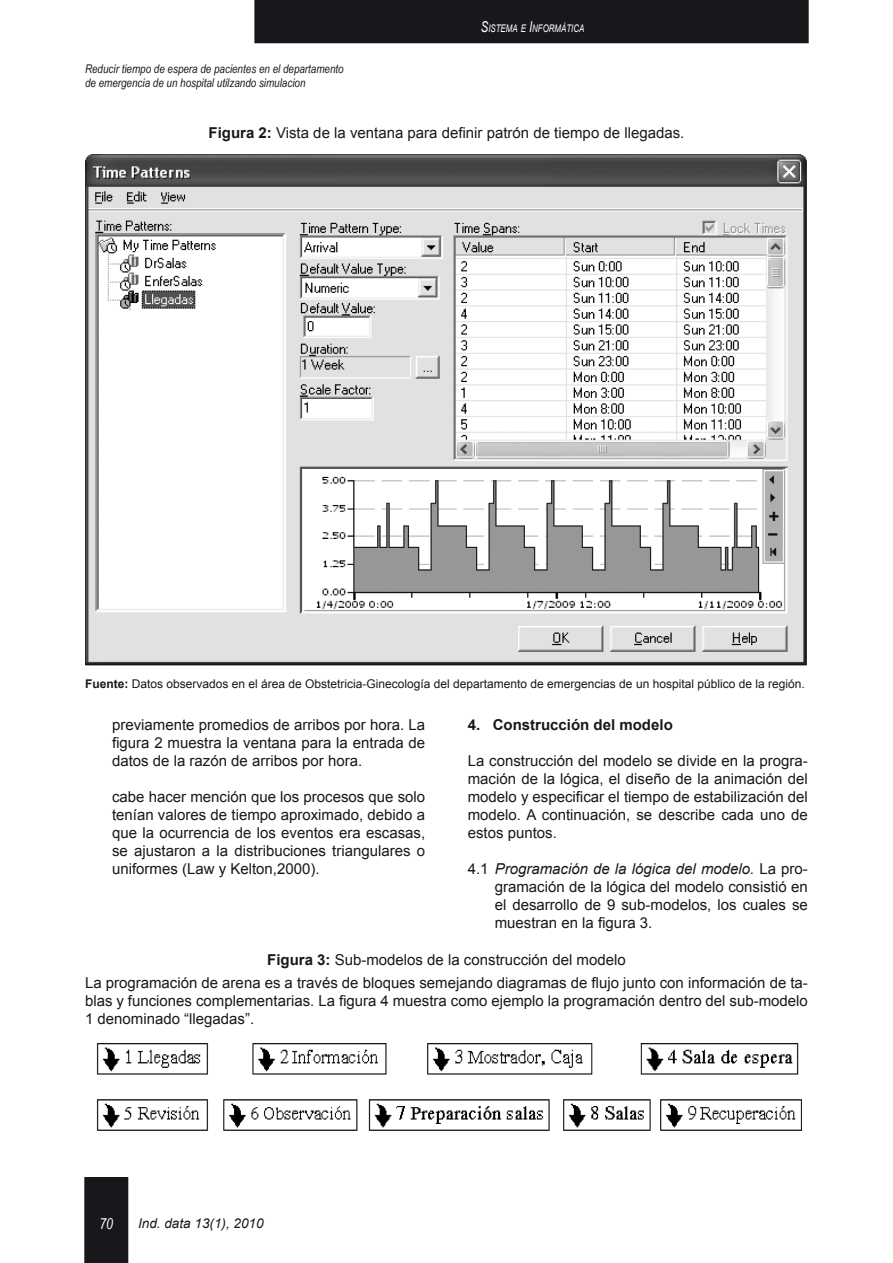
<style>
.page{position:relative;width:893px;height:1263px;background:#fff}
.page>*{position:absolute;margin:0;border:0;box-sizing:border-box;transform-origin:0 0}
.t1{font:15px/18px "Arial";color:#1a171c;text-align:justify}
.t2{font:700 15px "Arial";color:#1a171c}
.t3{font:italic 15px "Arial Narrow";color:#fff}
.t4{font:italic 13.5px "Arial";color:#1a171c}
.t5{font:12px "Arial";color:#1a171c}
.t6{font:italic 12px/14.4px "Arial Narrow";color:#1a171c}
.t7{font:italic 10.5px "Arial";color:#fff;scale:.75 1}
.s1{font-size:15px}
.s2{font-weight:700}
.s3{font-style:italic}
</style>
<div class="page">
<div style="left:84px;top:1177px;width:44px;height:86px;background:#1a171c"></div>
<div style="left:254px;top:0;width:555px;height:43px;background:#1a171c"></div>
<img style="left:85px;top:154px;width:722px;height:512px">
<img style="left:96px;top:1043px;width:705px;height:88px">
<p class="t6" style="left:85px;top:61px;width:260px">Reducir tiempo de espera de pacientes en el departamento de emergencia de un hospital utilzando simulacion</p>
<p class="t7" style="left:481px;top:21px;width:140px"><span class="s1">S</span>ISTEMA E <span class="s1">I</span>NFORMÁTICA</p>
<p class="t1" style="left:209px;top:124px;width:477px"><span class="s2">Figura 2:</span> Vista de la ventana para definir patrón de tiempo de llegadas.</p>
<p class="t5" style="left:85px;top:676px;width:721px"><span class="s2">Fuente:</span> Datos observados en el área de Obstetricia-Ginecología del departamento de emergencias de un hospital público de la región.</p>
<p class="t1" style="left:112px;top:715px;width:315px">previamente promedios de arribos por hora. La figura 2 muestra la ventana para la entrada de datos de la razón de arribos por hora.</p>
<p class="t1" style="left:112px;top:787px;width:315px">cabe hacer mención que los procesos que solo tenían valores de tiempo aproximado, debido a que la ocurrencia de los eventos era escasas, se ajustaron a la distribuciones triangulares o uniformes (Law y Kelton,2000).</p>
<p class="t2" style="left:468px;top:714px;width:207px">4. Construcción del modelo</p>
<p class="t1" style="left:468px;top:751px;width:342px">La construcción del modelo se divide en la progra&shy;mación de la lógica, el diseño de la animación del modelo y especificar el tiempo de estabilización del modelo. A continuación, se describe cada uno de estos puntos.</p>
<p class="t1" style="left:495px;top:859px;width:315px;text-indent:-27px">4.1 <span class="s3">Programación de la lógica del modelo.</span> La pro&shy;gramación de la lógica del modelo consistió en el desarrollo de 9 sub-modelos, los cuales se muestran en la figura 3.</p>
<p class="t1" style="left:267px;top:951px;width:360px"><span class="s2">Figura 3:</span> Sub-modelos de la construcción del modelo</p>
<p class="t1" style="left:85px;top:974px;width:724px">La programación de arena es a través de bloques semejando diagramas de flujo junto con información de ta&shy;blas y funciones complementarias. La figura 4 muestra como ejemplo la programación dentro del sub-modelo 1 denominado “llegadas”.</p>
<p class="t3" style="left:99px;top:1213px;width:15px">70</p>
<p class="t4" style="left:138px;top:1214px;width:127px">Ind. data 13(1), 2010</p>
</div>
